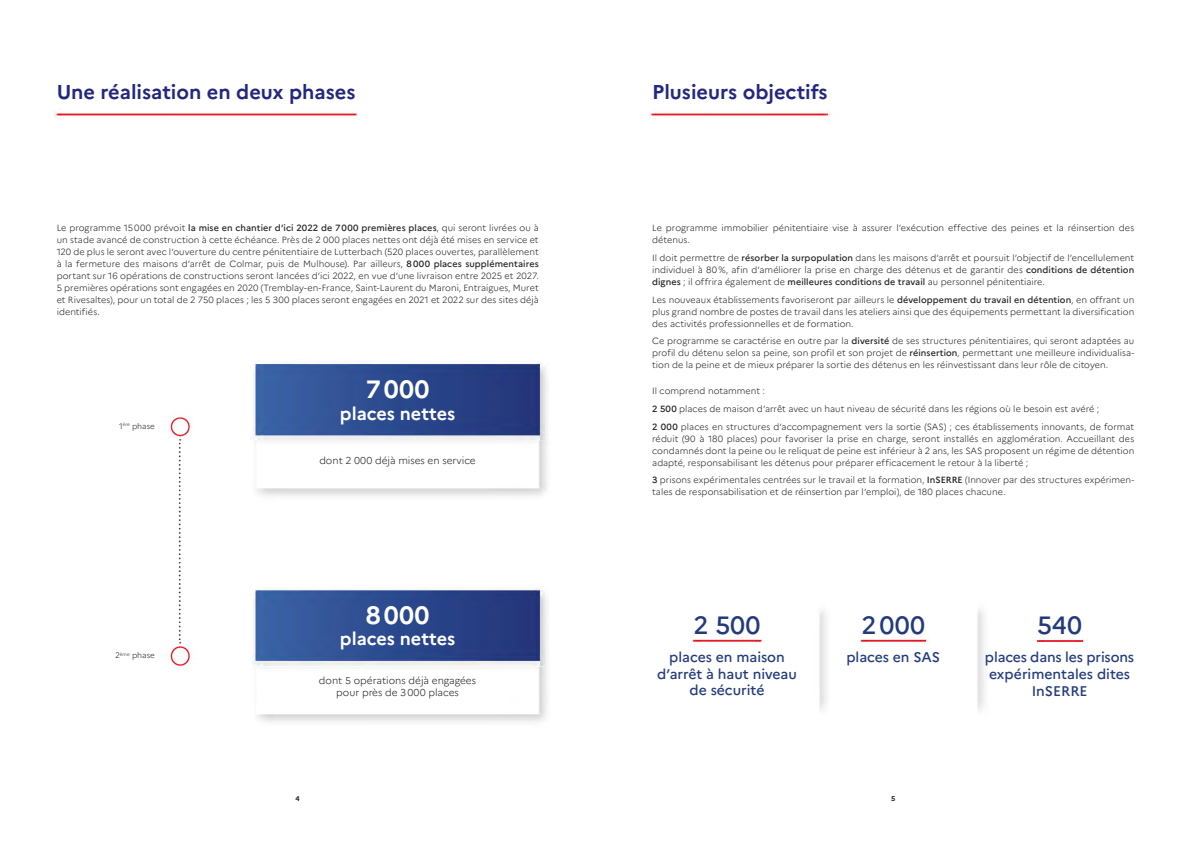
<style>
.page{position:relative;width:1191px;height:842px;background:#fff}
.page>*{position:absolute;margin:0;border:0;box-sizing:border-box;transform-origin:0 0}
.t1{font:500 25px "Marianne";letter-spacing:.01em;color:#233b7d}
.t2{font:700 25px "Marianne";letter-spacing:.01em;color:#fff}
.t3{font:700 20px "Marianne";color:#23287e}
.t4{font:700 18px "Marianne";color:#fff}
.t5{font:500 14px/16.8px "Marianne";color:#233b7d;text-align:center}
.t6{font:300 10px/12px "Marianne";color:#231f20;text-align:center}
.Texte_courant{font:300 9px/12px "Marianne";letter-spacing:.005em;color:#231f20;text-align:justify}
.t7{font:300 8px "Marianne";color:#231f20}
.t8{font:700 7px "Marianne";color:#231f20}
.s1{font-weight:500}
</style>
<div class="page">
<img style="left:178px;top:366px;width:910px;height:356px">
<img style="left:54px;top:111px;width:304px;height:7px">
<img style="left:649px;top:111px;width:184px;height:7px">
<img style="left:251px;top:362px;width:293px;height:78px">
<img style="left:170px;top:412px;width:25px;height:28px">
<img style="left:251px;top:586px;width:293px;height:80px">
<img style="left:688px;top:635px;width:77px;height:11px">
<img style="left:856px;top:635px;width:74px;height:11px">
<img style="left:1032px;top:635px;width:55px;height:11px">
<img style="left:170px;top:642px;width:25px;height:28px">
<p class="t3" style="left:57px;top:80px;width:300px">Une réalisation en deux phases</p>
<p class="Texte_courant" style="left:57px;top:222px;width:483px">Le programme 15000 prévoit <span class="s1">la mise en chantier d’ici 2022 de 7000 premières places</span>, qui seront livrées ou à un stade avancé de construction à cette échéance. Près de 2 000 places nettes ont déjà été mises en service et 120 de plus le seront avec l’ouverture du centre pénitentiaire de Lutterbach (520 places ouvertes, parallèlement à la fermeture des maisons d’arrêt de Colmar, puis de Mulhouse). Par ailleurs, <span class="s1">8000 places supplémentaires </span>portant sur 16 opérations de constructions seront lancées d’ici 2022, en vue d’une livraison entre 2025 et 2027.<br>5 premières opérations sont engagées en 2020 (Tremblay-en-France, Saint-Laurent du Maroni, Entraigues, Muret et Rivesaltes), pour un total de 2 750 places ; les 5 300 places seront engagées en 2021 et 2022 sur des sites déjà identifiés.</p>
<p class="t7" style="left:119px;top:421px;width:37px">1<sup>ère</sup> phase</p>
<p class="t7" style="left:115px;top:651px;width:41px">2<sup>ème</sup> phase</p>
<p class="t2" style="left:366px;top:374px;width:65px">7000</p>
<p class="t4" style="left:340px;top:402px;width:117px">places nettes</p>
<p class="t6" style="left:319px;top:455px;width:158px">dont 2 000 déjà mises en service</p>
<p class="t2" style="left:366px;top:599px;width:65px">8000</p>
<p class="t4" style="left:340px;top:628px;width:117px">places nettes</p>
<p class="t6" style="left:319px;top:674px;width:159px">dont 5 opérations déjà engagées pour près de 3000 places</p>
<p class="t3" style="left:652px;top:80px;width:177px">Plusieurs objectifs</p>
<p class="Texte_courant" style="left:652px;top:222px;width:483px">Le programme immobilier pénitentiaire vise à assurer l’exécution effective des peines et la réinsertion des détenus.</p>
<p class="Texte_courant" style="left:652px;top:252px;width:483px">Il doit permettre de <span class="s1">résorber la surpopulation</span> dans les maisons d’arrêt et poursuit l’objectif de l’encellulement individuel à 80%, afin d’améliorer la prise en charge des détenus et de garantir des <span class="s1">conditions de détention dignes</span> ; il offrira également de <span class="s1">meilleures conditions de travail</span> au personnel pénitentiaire.</p>
<p class="Texte_courant" style="left:652px;top:293px;width:483px">Les nouveaux établissements favoriseront par ailleurs le <span class="s1">développement du travail en détention</span>, en offrant un plus grand nombre de postes de travail dans les ateliers ainsi que des équipements permettant la diversification des activités professionnelles et de formation.</p>
<p class="Texte_courant" style="left:652px;top:335px;width:483px">Ce programme se caractérise en outre par la <span class="s1">diversité</span> de ses structures pénitentiaires, qui seront adaptées au profil du détenu selon sa peine, son profil et son projet de <span class="s1">réinsertion</span>, permettant une meilleure individualisa&shy;tion de la peine et de mieux préparer la sortie des détenus en les réinvestissant dans leur rôle de citoyen.</p>
<p class="Texte_courant" style="left:652px;top:385px;width:114px">Il comprend notamment :</p>
<p class="Texte_courant" style="left:652px;top:403px;width:448px"><span class="s1">2 500</span> places de maison d’arrêt avec un haut niveau de sécurité dans les régions où le besoin est avéré ;</p>
<p class="Texte_courant" style="left:652px;top:421px;width:483px"><span class="s1">2 000</span> places en structures d’accompagnement vers la sortie (SAS) ; ces établissements innovants, de format réduit (90 à 180 places) pour favoriser la prise en charge, seront installés en agglomération. Accueillant des condamnés dont la peine ou le reliquat de peine est inférieur à 2 ans, les SAS proposent un régime de détention adapté, responsabilisant les détenus pour préparer efficacement le retour à la liberté ;</p>
<p class="Texte_courant" style="left:652px;top:474px;width:483px"><span class="s1">3</span> prisons expérimentales centrées sur le travail et la formation, <span class="s1">InSERRE</span> (Innover par des structures expérimen&shy;tales de responsabilisation et de réinsertion par l’emploi), de 180 places chacune.</p>
<p class="t1" style="left:693px;top:609px;width:68px">2 500</p>
<p class="t5" style="left:657px;top:648px;width:141px">places en maison d’arrêt à haut niveau de sécurité</p>
<p class="t1" style="left:861px;top:609px;width:65px">2000</p>
<p class="t5" style="left:846px;top:648px;width:95px">places en SAS</p>
<p class="t1" style="left:1037px;top:610px;width:46px">540</p>
<p class="t5" style="left:985px;top:649px;width:151px">places dans les prisons expérimentales dites<br>InSERRE</p>
<p class="t8" style="left:296px;top:794px;width:6px">4</p>
<p class="t8" style="left:891px;top:794px;width:6px">5</p>
</div>
